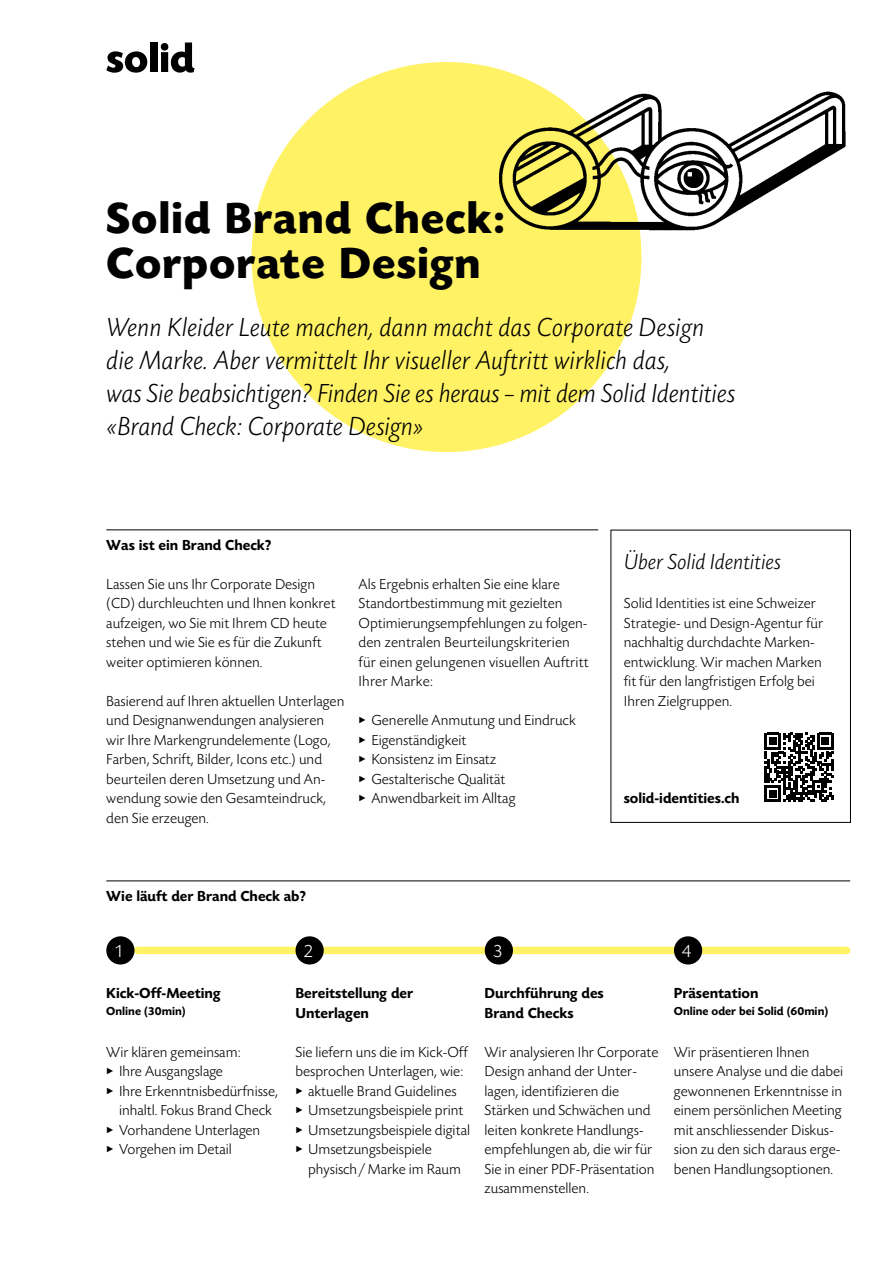
<style>
.page{position:relative;width:893px;height:1263px;background:#fff}
.page>*{position:absolute;margin:0;border:0;box-sizing:border-box;transform-origin:0 0}
.t1{font:700 45px/45px "Today Sans Now Pro";letter-spacing:.02em;color:#000}
.t2{font:italic 300 27px/33px "Today Sans Now Pro";color:#000}
.t3{font:italic 300 22.5px "Today Sans Now Pro";color:#000}
.t4{font:300 18.45px "Today Sans Now Pro";color:#fff}
.t5{font:300 15px/19.5px "Today Sans Now Pro";color:#000}
.t6{font:600 15px/19.5px "Today Sans Now Pro";color:#000}
.t7{font:600 12px "Today Sans Now Pro";color:#000}
</style>
<div class="page">
<svg style="left:106px;top:51px;width:42px;height:22px"></svg>
<div style="left:150px;top:43px;width:7px;height:29px;background:#000"></div>
<svg style="left:161px;top:43px;width:34px;height:30px"></svg>
<div style="left:251px;top:62px;width:390px;height:390px;background:#fff264;border-radius:50%"></div>
<img style="left:499px;top:77px;width:347px;height:176px">
<hr style="left:106px;top:530px;width:492px;height:1px;background:#000">
<hr style="left:106px;top:881px;width:744px;height:1px;background:#000">
<div style="left:137px;top:947px;width:710px;height:7px;background:#fff264"></div>
<div style="left:106px;top:936px;width:28px;height:28px;background:#000;border-radius:50%"></div>
<div style="left:296px;top:936px;width:28px;height:28px;background:#000;border-radius:50%"></div>
<div style="left:485px;top:936px;width:28px;height:28px;background:#000;border-radius:50%"></div>
<div style="left:674px;top:936px;width:28px;height:28px;background:#000;border-radius:50%"></div>
<div style="left:611px;top:530px;width:240px;height:293px;border:1px solid #000"></div>
<svg style="left:764px;top:733px;width:70px;height:69px"></svg>
<h1 class="t1" style="left:106px;top:197px;width:400px">Solid Brand Check:<br>Corporate Design</h1>
<h2 class="t2" style="left:106px;top:310px;width:630px">Wenn Kleider Leute machen, dann macht das Corporate Design die Marke. Aber vermittelt Ihr visueller Auftritt wirklich das,<br>was Sie beabsichtigen? Finden Sie es heraus – mit dem Solid Identities «Brand Check: Corporate Design»</h2>
<p class="t6" style="left:106px;top:535px;width:167px">Was ist ein Brand Check?</p>
<p class="t5" style="left:106px;top:574px;width:231px">Lassen Sie uns Ihr Corporate Design (CD) durchleuchten und Ihnen konkret aufzeigen, wo Sie mit Ihrem CD heute stehen und wie Sie es für die Zukunft weiter optimieren können.</p>
<p class="t5" style="left:106px;top:691px;width:240px">Basierend auf Ihren aktuellen Unterlagen und Designanwendungen analysieren wir Ihre Markengrundelemente (Logo, Farben, Schrift, Bilder, Icons etc.) und beurteilen deren Umsetzung und An&shy;wendung sowie den Gesamteindruck, den Sie erzeugen.</p>
<p class="t5" style="left:359px;top:574px;width:231px">Als Ergebnis erhalten Sie eine klare Standortbestimmung mit gezielten Optimierungsempfehlungen zu folgen&shy;den zentralen Beurteilungskriterien für einen gelungenen visuellen Auftritt Ihrer Marke:</p>
<p class="t5" style="left:359px;top:710px;width:219px">▸ Generelle Anmutung und Eindruck ▸ Eigenständigkeit<br>▸ Konsistenz im Einsatz<br>▸ Gestalterische Qualität<br>▸ Anwendbarkeit im Alltag</p>
<p class="t6" style="left:106px;top:886px;width:201px">Wie läuft der Brand Check ab?</p>
<h3 class="t3" style="left:624px;top:548px;width:158px">Über Solid Identities</h3>
<p class="t5" style="left:624px;top:593px;width:201px">Solid Identities ist eine Schweizer<br>Strategie- und Design-Agentur für nachhaltig durchdachte Marken&shy;entwicklung. Wir machen Marken fit für den langfristigen Erfolg bei<br>Ihren Zielgruppen.</p>
<p class="t6" style="left:624px;top:789px;width:117px">solid-identities.ch</p>
<p class="t4" style="left:114px;top:940px;width:11px">1</p>
<p class="t4" style="left:303px;top:940px;width:11px">2</p>
<p class="t4" style="left:493px;top:940px;width:11px">3</p>
<p class="t4" style="left:682px;top:940px;width:11px">4</p>
<p class="t6" style="left:106px;top:984px;width:116px">Kick-Off-Meeting</p>
<p class="t7" style="left:106px;top:1004px;width:81px">Online (30min)</p>
<p class="t5" style="left:106px;top:1042px;width:136px">Wir klären gemeinsam:</p>
<p class="t5" style="left:106px;top:1061px;width:118px">▸ Ihre Ausgangslage</p>
<p class="t5" style="left:106px;top:1081px;width:173px">▸ Ihre Erkenntnisbedürfnisse,</p>
<p class="t5" style="left:119px;top:1100px;width:154px">inhaltl. Fokus Brand Check</p>
<p class="t5" style="left:106px;top:1120px;width:156px">▸ Vorhandene Unterlagen</p>
<p class="t5" style="left:106px;top:1139px;width:127px">▸ Vorgehen im Detail</p>
<p class="t6" style="left:295px;top:984px;width:119px">Bereitstellung der<br>Unterlagen</p>
<p class="t5" style="left:295px;top:1042px;width:176px">Sie liefern uns die im Kick-Off besprochen Unterlagen, wie: ▸ aktuelle Brand Guidelines<br>▸ Umsetzungsbeispiele print ▸ Umsetzungsbeispiele digital ▸ Umsetzungsbeispiele</p>
<p class="t5" style="left:308px;top:1159px;width:154px">physisch/Marke im Raum</p>
<p class="t6" style="left:485px;top:984px;width:121px">Durchführung des<br>Brand Checks</p>
<p class="t5" style="left:485px;top:1042px;width:175px">Wir analysieren Ihr Corporate<br>Design anhand der Unter&shy;lagen, identifizieren die<br>Stärken und Schwächen und leiten konkrete Handlungs&shy;empfehlungen ab, die wir für<br>Sie in einer PDF-Präsentation zusammenstellen.</p>
<p class="t6" style="left:674px;top:984px;width:86px">Präsentation</p>
<p class="t7" style="left:674px;top:1004px;width:156px">Online oder bei Solid (60min)</p>
<p class="t5" style="left:674px;top:1042px;width:171px">Wir präsentieren Ihnen unsere Analyse und die dabei gewonnenen Erkenntnisse in einem persönlichen Meeting mit anschliessender Diskus&shy;sion zu den sich daraus erge&shy;benen Handlungsoptionen.</p>
</div>
